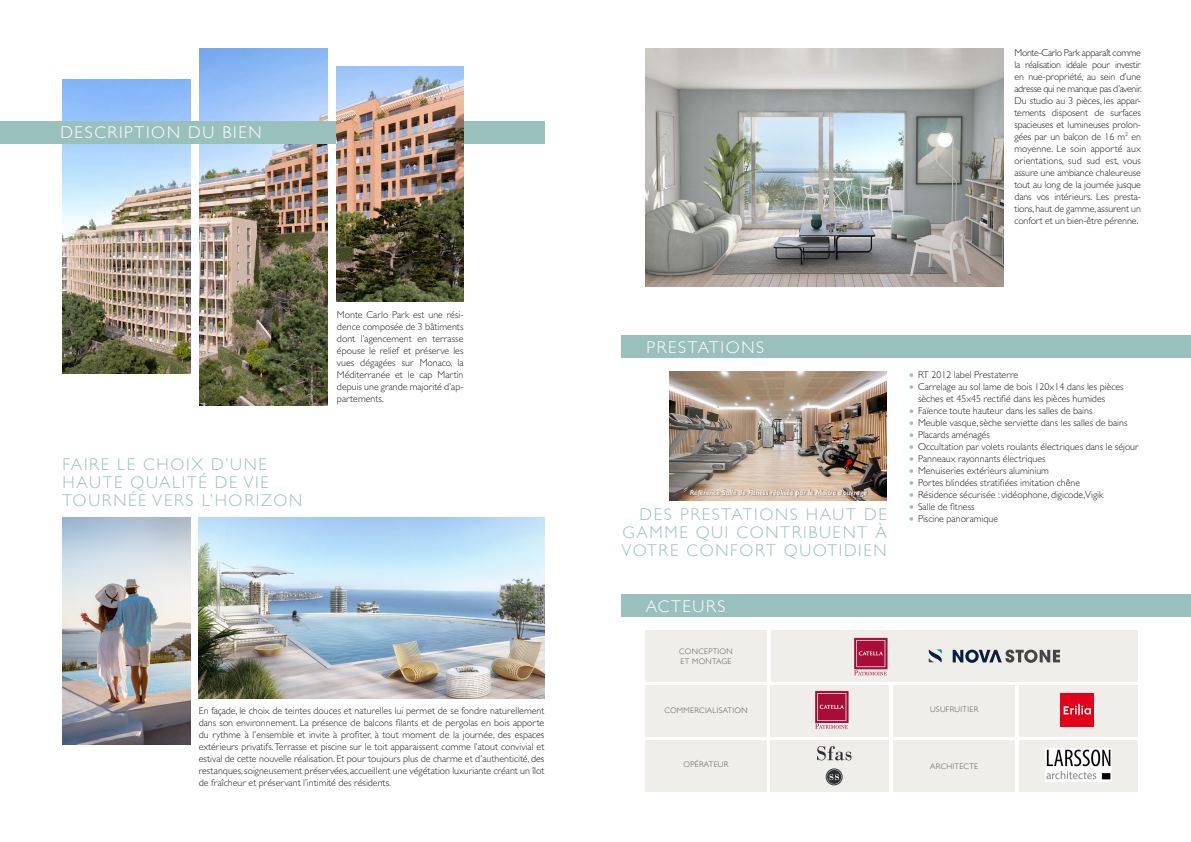
<style>
.page{position:relative;width:1191px;height:842px;background:#fff}
.page>*{position:absolute;margin:0;border:0;box-sizing:border-box;transform-origin:0 0}
.t1{font:300 17px/18px "Gill Sans";letter-spacing:.1em;color:#9ac0bd;text-align:justify}
.t2{font:300 17px "Gill Sans";letter-spacing:.1em;color:#fff}
.t3{font:300 10px/12px "Gill Sans MT Pro";color:#231f20;text-align:justify}
.t4{font:300 8px "Gill Sans";letter-spacing:.04em;color:#57585a}
.t5{font:italic 600 7.5px "Gill Sans";color:#fff}
</style>
<div class="page">
<img style="left:62px;top:80px;width:128px;height:293px">
<img style="left:200px;top:49px;width:127px;height:357px">
<div style="left:0;top:121px;width:544px;height:23px;background:#9ac0bd"></div>
<div style="left:621px;top:594px;width:570px;height:23px;background:#9ac0bd"></div>
<img style="left:645px;top:49px;width:358px;height:238px">
<div style="left:770px;top:630px;width:367px;height:51px;background:#f0eeea"></div>
<div style="left:770px;top:685px;width:119px;height:51px;background:#f0eeea"></div>
<div style="left:1018px;top:740px;width:119px;height:51px;background:#f0eeea"></div>
<div style="left:1018px;top:685px;width:119px;height:51px;background:#f0eeea"></div>
<div style="left:770px;top:740px;width:119px;height:51px;background:#f0eeea"></div>
<div style="left:645px;top:630px;width:121px;height:51px;background:#f0eeea"></div>
<div style="left:645px;top:685px;width:121px;height:51px;background:#f0eeea"></div>
<div style="left:893px;top:740px;width:121px;height:51px;background:#f0eeea"></div>
<div style="left:893px;top:685px;width:121px;height:51px;background:#f0eeea"></div>
<div style="left:645px;top:740px;width:121px;height:51px;background:#f0eeea"></div>
<img style="left:854px;top:637px;width:34px;height:33px">
<svg style="left:854px;top:670px;width:32px;height:5px"></svg>
<img style="left:815px;top:691px;width:34px;height:32px">
<svg style="left:815px;top:724px;width:32px;height:5px"></svg>
<div style="left:621px;top:335px;width:570px;height:23px;background:#9ac0bd"></div>
<div style="left:1060px;top:693px;width:34px;height:34px;background:#e2001a"></div>
<svg style="left:1063px;top:703px;width:28px;height:12px"></svg>
<img style="left:1045px;top:749px;width:66px;height:32px">
<img style="left:337px;top:67px;width:126px;height:235px">
<svg style="left:817px;top:746px;width:34px;height:14px"></svg>
<div style="left:825px;top:768px;width:17px;height:17px;border:1px solid #2d3134;border-radius:50%"></div>
<svg style="left:827px;top:770px;width:14px;height:14px"></svg>
<img style="left:670px;top:372px;width:216px;height:129px">
<div style="left:689px;top:489px;width:179px;height:9px;background:#231f20;opacity:.53"></div>
<svg style="left:952px;top:649px;width:108px;height:14px"></svg>
<svg style="left:928px;top:649px;width:13px;height:13px"></svg>
<img style="left:62px;top:517px;width:128px;height:228px">
<img style="left:199px;top:517px;width:345px;height:181px">
<svg style="left:909px;top:409px;width:4px;height:4px"></svg>
<svg style="left:909px;top:445px;width:4px;height:4px"></svg>
<svg style="left:909px;top:481px;width:4px;height:4px"></svg>
<svg style="left:909px;top:517px;width:4px;height:4px"></svg>
<svg style="left:909px;top:421px;width:4px;height:4px"></svg>
<svg style="left:909px;top:457px;width:4px;height:4px"></svg>
<svg style="left:909px;top:493px;width:4px;height:4px"></svg>
<svg style="left:909px;top:433px;width:4px;height:4px"></svg>
<svg style="left:909px;top:469px;width:4px;height:4px"></svg>
<svg style="left:909px;top:505px;width:4px;height:4px"></svg>
<svg style="left:909px;top:373px;width:4px;height:4px"></svg>
<svg style="left:909px;top:385px;width:4px;height:4px"></svg>
<p class="t2" style="left:60px;top:119px;width:203px">DESCRIPTION DU BIEN</p>
<p class="t1" style="left:62px;top:454px;width:241px;text-align:left">FAIRE LE CHOIX D’UNE<br>HAUTE QUALITÉ DE VIE<br>TOURNÉE VERS L’HORIZON</p>
<p class="t3" style="left:337px;top:308px;width:128px">Monte Carlo Park est une rési&shy;dence composée de 3 bâtiments dont l’agencement en terrasse épouse le relief et préserve les vues dégagées sur Monaco, la Méditerranée et le cap Martin depuis une grande majorité d’ap&shy;partements.</p>
<p class="t3" style="left:199px;top:704px;width:347px">En façade, le choix de teintes douces et naturelles lui permet de se fondre naturellement dans son environnement. La présence de balcons filants et de pergolas en bois apporte du rythme à l’ensemble et invite à profiter, à tout moment de la journée, des espaces extérieurs privatifs. Terrasse et piscine sur le toit apparaissent comme l’atout convivial et estival de cette nouvelle réalisation. Et pour toujours plus de charme et d’authenticité, des restanques, soigneusement préservées, accueillent une végétation luxuriante créant un îlot de fraîcheur et préservant l’intimité des résidents.</p>
<p class="t3" style="left:1014px;top:46px;width:129px">Monte-Carlo Park apparaît comme la réalisation idéale pour investir en nue-propriété, au sein d’une adresse qui ne manque pas d’avenir.<br>Du studio au 3 pièces, les appar&shy;tements disposent de surfaces spacieuses et lumineuses prolon&shy;gées par un balcon de 16 m<sup>2</sup> en moyenne. Le soin apporté aux orientations, sud sud est, vous assure une ambiance chaleureuse tout au long de la journée jusque dans vos intérieurs. Les presta&shy;tions, haut de gamme, assurent un confort et un bien-être pérenne.</p>
<p class="t2" style="left:646px;top:334px;width:119px">PRESTATIONS</p>
<p class="t5" style="left:689px;top:487px;width:179px">Référence Salle de Fitness réalisée par le Maitre d’ouvrage</p>
<p class="t1" style="left:621px;top:505px;width:266px;text-indent:18px">DES PRESTATIONS HAUT DE GAMME QUI CONTRIBUENT À VOTRE CONFORT QUOTIDIEN</p>
<p class="t2" style="left:645px;top:593px;width:81px">ACTEURS</p>
<p class="t4" style="left:679px;top:645px;width:55px">CONCEPTION</p>
<p class="t4" style="left:680px;top:655px;width:53px">ET MONTAGE</p>
<p class="t4" style="left:664px;top:704px;width:85px">COMMERCIALISATION</p>
<p class="t3" style="left:918px;top:369px;width:102px">RT 2012 label Prestaterre</p>
<p class="t3" style="left:918px;top:381px;width:207px">Carrelage au sol lame de bois 120x14 dans les pièces sèches et 45x45 rectifié dans les pièces humides</p>
<p class="t3" style="left:918px;top:405px;width:176px">Faïence toute hauteur dans les salles de bains</p>
<p class="t3" style="left:918px;top:417px;width:211px">Meuble vasque, sèche serviette dans les salles de bains</p>
<p class="t3" style="left:918px;top:429px;width:73px">Placards aménagés</p>
<p class="t3" style="left:918px;top:441px;width:222px">Occultation par volets roulants électriques dans le séjour</p>
<p class="t3" style="left:918px;top:453px;width:129px">Panneaux rayonnants électriques</p>
<p class="t3" style="left:918px;top:465px;width:132px">Menuiseries extérieurs aluminium</p>
<p class="t3" style="left:918px;top:477px;width:164px">Portes blindées stratifiées imitation chêne</p>
<p class="t3" style="left:918px;top:489px;width:187px">Résidence sécurisée : vidéophone, digicode,Vigik</p>
<p class="t3" style="left:918px;top:501px;width:58px">Salle de fitness</p>
<p class="t3" style="left:918px;top:513px;width:82px">Piscine panoramique</p>
<p class="t4" style="left:930px;top:703px;width:50px">USUFRUITIER</p>
<p class="t4" style="left:683px;top:758px;width:46px">OPÉRATEUR</p>
<p class="t4" style="left:930px;top:760px;width:50px">ARCHITECTE</p>
</div>
